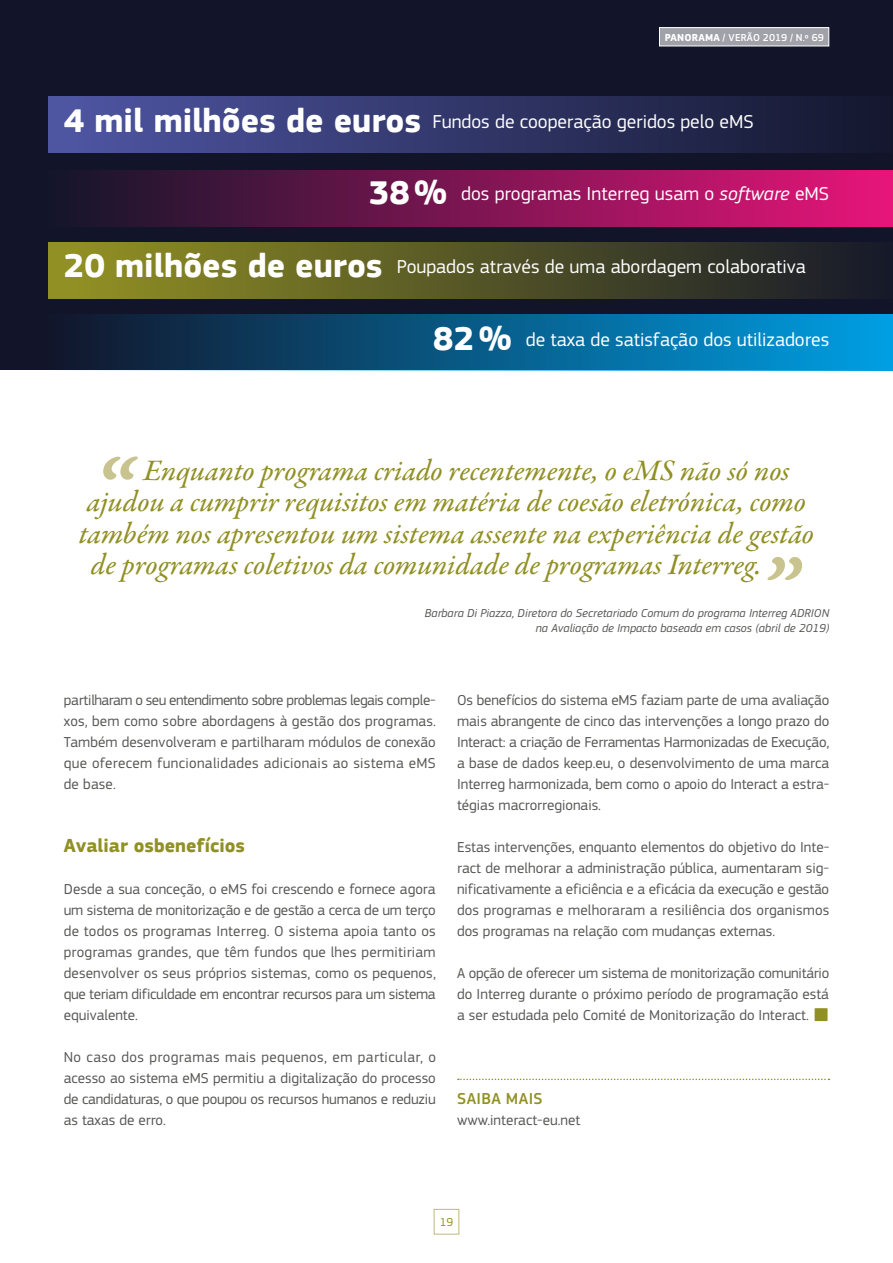
<style>
.page{position:relative;width:893px;height:1263px;background:#fff}
.page>*{position:absolute;margin:0;border:0;box-sizing:border-box;transform-origin:0 0}
.t1{font:30px "Garamond Premr Pro Med It";color:#919024}
.t2{font:19.5px "EC Square Sans Pro";color:#fff}
.t3{font:700 19.5px "EC Square Sans Pro";color:#919024}
.t4{font:500 16.5px "EC Square Sans Pro";letter-spacing:.02em;color:#919024}
.t5{font:15px/21px "EC Square Sans Pro";color:#575756;text-align:justify}
.t6{font:italic 12px/15px "EC Square Sans Pro";color:#575756;text-align:right}
.t7{font:12px "EC Square Sans Pro";color:#919024}
.t8{font:500 10.5px "EC Square Sans Pro";letter-spacing:.005em;color:#fff}
.s1{font-weight:700}
.s2{font-weight:700;font-size:34.5px}
.s3{font-style:italic}
</style>
<div class="page">
<div style="left:0;top:0;width:893px;height:370px;background:#12152a"></div>
<div style="left:434px;top:1209px;width:25px;height:25px;border:1px solid #beb978"></div>
<svg style="left:458px;top:1078px;width:371px;height:2px"></svg>
<div style="left:48px;top:97px;width:845px;height:56px;background:linear-gradient(to right,#4f56a4,#14172e)"></div>
<div style="left:48px;top:170px;width:845px;height:57px;background:linear-gradient(to right,#13152a,#e8157a)"></div>
<div style="left:48px;top:242px;width:845px;height:57px;background:linear-gradient(to right,#959323,#161929)"></div>
<div style="left:48px;top:314px;width:845px;height:56px;background:linear-gradient(to right,#11152b,#009fe4)"></div>
<div style="left:659px;top:28px;width:170px;height:18px;background:#a0a1a9"></div>
<div style="left:659px;top:27px;width:170px;height:19px;border:1px solid #fff"></div>
<svg style="left:103px;top:456px;width:35px;height:24px"></svg>
<svg style="left:767px;top:557px;width:35px;height:23px"></svg>
<p class="t8" style="left:665px;top:31px;width:161px"><span class="s1">PANORAMA</span> / VERÃO 2019 / N.º 69</p>
<h2 class="t2" style="left:64px;top:110px;width:691px"><span class="s2">4 mil milhões de euros</span> Fundos de cooperação geridos pelo eMS</h2>
<h2 class="t2" style="left:369px;top:183px;width:462px"><span class="s2">38%</span> dos programas Interreg usam o <span class="s3">software</span> eMS</h2>
<h2 class="t2" style="left:64px;top:256px;width:744px"><span class="s2">20 milhões de euros</span> Poupados através de uma abordagem colaborativa</h2>
<h2 class="t2" style="left:433px;top:328px;width:397px"><span class="s2">82%</span> de taxa de satisfação dos utilizadores</h2>
<h1 class="t1" style="left:143px;top:451px;width:648px">Enquanto programa criado recentemente, o eMS não só nos</h1>
<h1 class="t1" style="left:87px;top:483px;width:721px">ajudou a cumprir requisitos em matéria de coesão eletrónica, como</h1>
<h1 class="t1" style="left:79px;top:514px;width:737px">também nos apresentou um sistema assente na experiência de gestão</h1>
<h1 class="t1" style="left:91px;top:546px;width:672px">de programas coletivos da comunidade de programas Interreg.</h1>
<p class="t6" style="left:425px;top:605px;width:406px">Barbara Di Piazza, Diretora do Secretariado Comum do programa Interreg ADRION na Avaliação de Impacto baseada em casos (abril de 2019)</p>
<p class="t5" style="left:64px;top:690px;width:374px">partilharam o seu entendimento sobre problemas legais comple&shy;xos, bem como sobre abordagens à gestão dos programas.<br>Também desenvolveram e partilharam módulos de conexão que oferecem funcionalidades adicionais ao sistema eMS de base.</p>
<h2 class="t3" style="left:64px;top:834px;width:183px">Avaliar osbenefícios</h2>
<p class="t5" style="left:64px;top:879px;width:374px">Desde a sua conceção, o eMS foi crescendo e fornece agora um sistema de monitorização e de gestão a cerca de um terço de todos os programas Interreg. O sistema apoia tanto os programas grandes, que têm fundos que lhes permitiriam desenvolver os seus próprios sistemas, como os pequenos, que teriam dificuldade em encontrar recursos para um sistema equivalente.</p>
<p class="t5" style="left:64px;top:1047px;width:374px">No caso dos programas mais pequenos, em particular, o acesso ao sistema eMS permitiu a digitalização do processo de candidaturas, o que poupou os recursos humanos e reduziu as taxas de erro.</p>
<p class="t5" style="left:457px;top:690px;width:374px">Os benefícios do sistema eMS faziam parte de uma avaliação mais abrangente de cinco das intervenções a longo prazo do Interact: a criação de Ferramentas Harmonizadas de Execução, a base de dados keep.eu, o desenvolvimento de uma marca Interreg harmonizada, bem como o apoio do Interact a estra&shy;tégias macrorregionais.</p>
<p class="t5" style="left:457px;top:837px;width:374px">Estas intervenções, enquanto elementos do objetivo do Inte&shy;ract de melhorar a administração pública, aumentaram sig&shy;nificativamente a eficiência e a eficácia da execução e gestão dos programas e melhoraram a resiliência dos organismos dos programas na relação com mudanças externas.</p>
<p class="t5" style="left:457px;top:963px;width:374px">A opção de oferecer um sistema de monitorização comunitário do Interreg durante o próximo período de programação está a ser estudada pelo Comité de Monitorização do Interact.</p>
<p class="t4" style="left:457px;top:1089px;width:87px">SAIBA MAIS</p>
<p class="t5" style="left:457px;top:1110px;width:125px">www.interact-eu.net</p>
<p class="t7" style="left:440px;top:1215px;width:15px">19</p>
</div>
